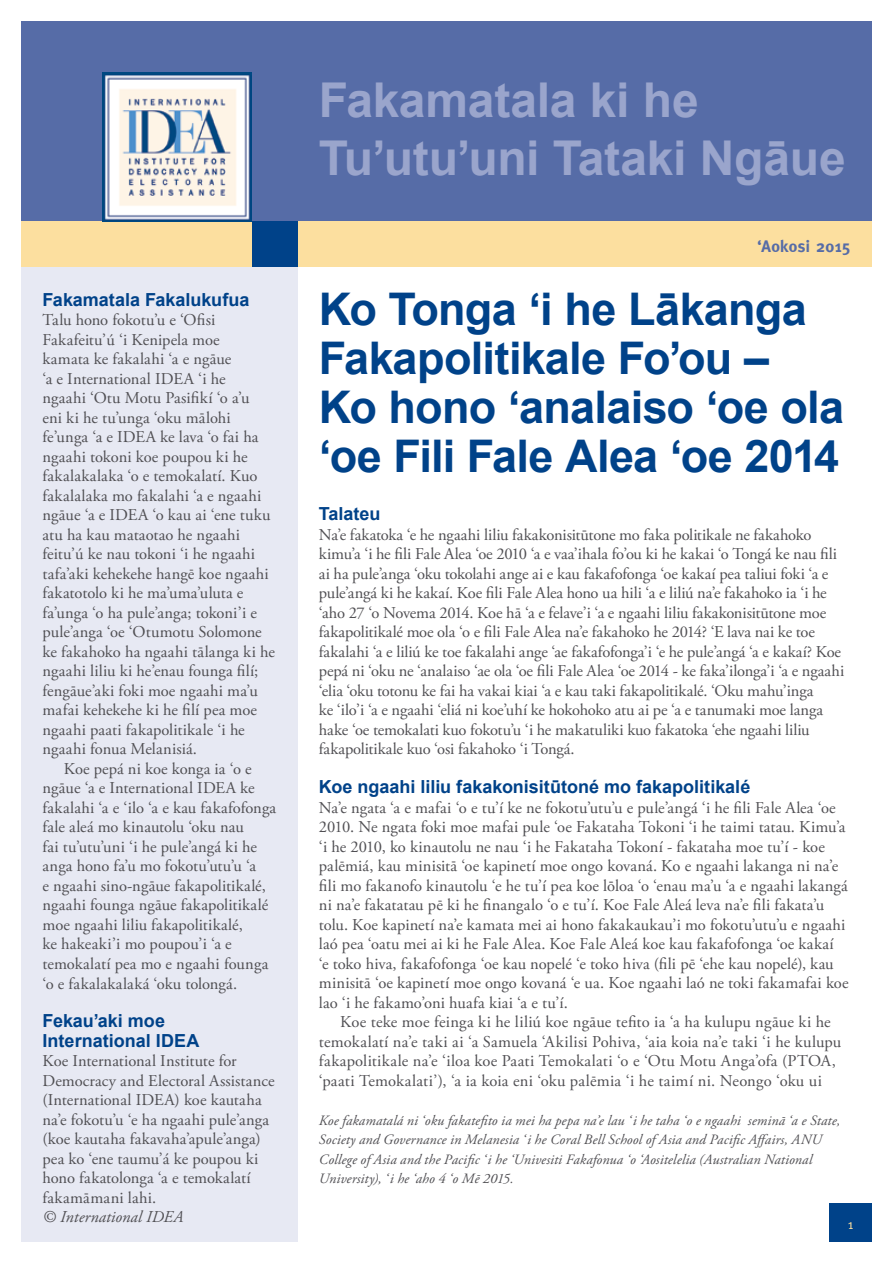
<style>
.page{position:relative;width:893px;height:1263px;background:#fff}
.page>*{position:absolute;margin:0;border:0;box-sizing:border-box;transform-origin:0 0}
.t1{font:700 48px/57.6px "Arial";letter-spacing:-.005em;color:#9aa5cc}
.t2{font:700 45px/48.8px "Arial";letter-spacing:-.015em;color:#004289}
.t3{font:700 18px/19.5px "Arial";color:#004289}
.t4{font:16.5px/19.5px "Adobe Garamond Pro";letter-spacing:.005em;color:#504f53}
.t5{font:italic 16.5px "Adobe Garamond Pro";letter-spacing:.005em;color:#504f53}
.t6{font:700 16.5px "Meta";letter-spacing:.02em;color:#566ca7}
.t7{font:italic 14.25px/19.5px "Adobe Garamond Pro";letter-spacing:.01em;color:#504f53}
.t8{font:13.5px "Meta";color:#fcdf9f}
</style>
<div class="page">
<div style="left:829px;top:1203px;width:43px;height:39px;background:#004289"></div>
<div style="left:21px;top:21px;width:851px;height:200px;background:#566ca7"></div>
<div style="left:21px;top:267px;width:277px;height:975px;background:#e7e9f3"></div>
<div style="left:21px;top:221px;width:851px;height:46px;background:#fcdf9f"></div>
<div style="left:252px;top:221px;width:46px;height:46px;background:#004289"></div>
<img style="left:103px;top:72px;width:149px;height:149px">
<p class="t3" style="left:43px;top:290px;width:208px">Fakamatala Fakalukufua</p>
<p class="t4" style="left:43px;top:311px;width:234px">Talu hono fokotu’u e ‘Ofisi<br>Fakafeitu’ú ‘i Kenipela moe<br>kamata ke fakalahi ‘a e ngāue<br>‘a e International IDEA ‘i he<br>ngaahi ‘Otu Motu Pasifikí ‘o a’u<br>eni ki he tu’unga ‘oku mālohi fe’unga ‘a e IDEA ke lava ‘o fai ha ngaahi tokoni koe poupou ki he fakalakalaka ‘o e temokalatí. Kuo fakalalaka mo fakalahi ‘a e ngaahi ngāue ‘a e IDEA ‘o kau ai ‘ene tuku atu ha kau mataotao he ngaahi feitu’ú ke nau tokoni ‘i he ngaahi tafa’aki kehekehe hangē koe ngaahi fakatotolo ki he ma’uma’uluta e fa’unga ‘o ha pule’anga; tokoni’i e pule’anga ‘oe ‘Otumotu Solomone ke fakahoko ha ngaahi tālanga ki he ngaahi liliu ki he’enau founga filí; fengāue’aki foki moe ngaahi ma’u mafai kehekehe ki he filí pea moe ngaahi paati fakapolitikale ‘i he ngaahi fonua Melanisiá.</p>
<p class="t4" style="left:43px;top:759px;width:235px;text-indent:21px">Koe pepá ni koe konga ia ‘o e ngāue ‘a e International IDEA ke fakalahi ‘a e ‘ilo ‘a e kau fakafofonga fale aleá mo kinautolu ‘oku nau<br>fai tu’utu’uni ‘i he pule’angá ki he anga hono fa’u mo fokotu’utu’u ‘a<br>e ngaahi sino-ngāue fakapolitikalé, ngaahi founga ngāue fakapolitikalé moe ngaahi liliu fakapolitikalé,<br>ke hakeaki’i mo poupou’i ‘a e temokalatí pea mo e ngaahi founga ‘o e fakalakalaká ‘oku tolongá.</p>
<p class="t3" style="left:43px;top:1012px;width:158px">Fekau’aki moe<br>International IDEA</p>
<p class="t4" style="left:43px;top:1052px;width:234px">Koe International Institute for<br>Democracy and Electoral Assistance (International IDEA) koe kautaha na’e fokotu’u ‘e ha ngaahi pule’anga (koe kautaha fakavaha’apule’anga) pea ko ‘ene taumu’á ke poupou ki hono fakatolonga ‘a e temokalatí fakamāmani lahi.</p>
<p class="t5" style="left:43px;top:1207px;width:142px">© International IDEA</p>
<h1 class="t1" style="left:319px;top:73px;width:528px">Fakamatala ki he<br>Tu’utu’uni Tataki Ngāue</h1>
<p class="t6" style="left:757px;top:236px;width:94px">‘Aokosi 2015</p>
<h2 class="t2" style="left:319px;top:286px;width:527px">Ko Tonga ‘i he Lākanga<br>Fakapolitikale Fo’ou –<br>Ko hono ‘analaiso ‘oe ola ‘oe Fili Fale Alea ‘oe 2014</h2>
<p class="t3" style="left:319px;top:505px;width:63px">Talateu</p>
<p class="t4" style="left:319px;top:525px;width:527px">Na’e fakatoka ‘e he ngaahi liliu fakakonisitūtone mo faka politikale ne fakahoko kimu’a ‘i he fili Fale Alea ‘oe 2010 ‘a e vaa’ihala fo’ou ki he kakai ‘o Tongá ke nau fili ai ha pule’anga ‘oku tokolahi ange ai e kau fakafofonga ‘oe kakaí pea taliui foki ‘a e pule’angá ki he kakaí. Koe fili Fale Alea hono ua hili ‘a e liliú na’e fakahoko ia ‘i he ‘aho 27 ‘o Novema 2014. Koe hā ‘a e felave’i ‘a e ngaahi liliu fakakonisitūtone moe fakapolitikalé moe ola ‘o e fili Fale Alea na’e fakahoko he 2014? ‘E lava nai ke toe fakalahi ‘a e liliú ke toe fakalahi ange ‘ae fakafofonga’i ‘e he pule’angá ‘a e kakaí? Koe pepá ni ‘oku ne ‘analaiso ‘ae ola ‘oe fili Fale Alea ‘oe 2014 - ke faka’ilonga’i ‘a e ngaahi ‘elia ‘oku totonu ke fai ha vakai kiai ‘a e kau taki fakapolitikalé. ‘Oku mahu’inga<br>ke ‘ilo’i ‘a e ngaahi ‘eliá ni koe’uhí ke hokohoko atu ai pe ‘a e tanumaki moe langa hake ‘oe temokalati kuo fokotu’u ‘i he makatuliki kuo fakatoka ‘ehe ngaahi liliu fakapolitikale kuo ‘osi fakahoko ‘i Tongá.</p>
<p class="t3" style="left:319px;top:778px;width:433px">Koe ngaahi liliu fakakonisitūtoné mo fakapolitikalé</p>
<p class="t4" style="left:319px;top:798px;width:531px">Na’e ngata ‘a e mafai ‘o e tu’í ke ne fokotu’utu’u e pule’angá ‘i he fili Fale Alea ‘oe 2010. Ne ngata foki moe mafai pule ‘oe Fakataha Tokoni ‘i he taimi tatau. Kimu’a ‘i he 2010, ko kinautolu ne nau ‘i he Fakataha Tokoní - fakataha moe tu’í - koe palēmiá, kau minisitā ‘oe kapinetí moe ongo kovaná. Ko e ngaahi lakanga ni na’e fili mo fakanofo kinautolu ‘e he tu’í pea koe lōloa ‘o ‘enau ma’u ‘a e ngaahi lakangá ni na’e fakatatau pē ki he finangalo ‘o e tu’í. Koe Fale Aleá leva na’e fili fakata’u tolu. Koe kapinetí na’e kamata mei ai hono fakakaukau’i mo fokotu’utu’u e ngaahi laó pea ‘oatu mei ai ki he Fale Alea. Koe Fale Aleá koe kau fakafofonga ‘oe kakaí<br>‘e toko hiva, fakafofonga ‘oe kau nopelé ‘e toko hiva (fili pē ‘ehe kau nopelé), kau minisitā ‘oe kapinetí moe ongo kovaná ‘e ua. Koe ngaahi laó ne toki fakamafai koe lao ‘i he fakamo’oni huafa kiai ‘a e tu’í.</p>
<p class="t4" style="left:319px;top:1013px;width:524px;text-indent:21px">Koe teke moe feinga ki he liliú koe ngāue tefito ia ‘a ha kulupu ngāue ki he temokalatí na’e taki ai ‘a Samuela ‘Akilisi Pohiva, ‘aia koia na’e taki ‘i he kulupu fakapolitikale na’e ‘iloa koe Paati Temokalati ‘o e ‘Otu Motu Anga’ofa (PTOA, ‘paati Temokalati’), ‘a ia koia eni ‘oku palēmia ‘i he taimí ni. Neongo ‘oku ui</p>
<p class="t7" style="left:319px;top:1111px;width:523px">Koe fakamatalá ni ‘oku fakatefito ia mei ha pepa na’e lau ‘i he taha ‘o e ngaahi seminā ‘a e State, Society and Governance in Melanesia ‘i he Coral Bell School of Asia and Pacific Affairs, ANU College of Asia and the Pacific ‘i he ‘Univesiti Fakafonua ‘o ‘Aositelelia (Australian National University), ‘i he ‘aho 4 ‘o Mē 2015.</p>
<p class="t8" style="left:848px;top:1216px;width:7px">1</p>
</div>
